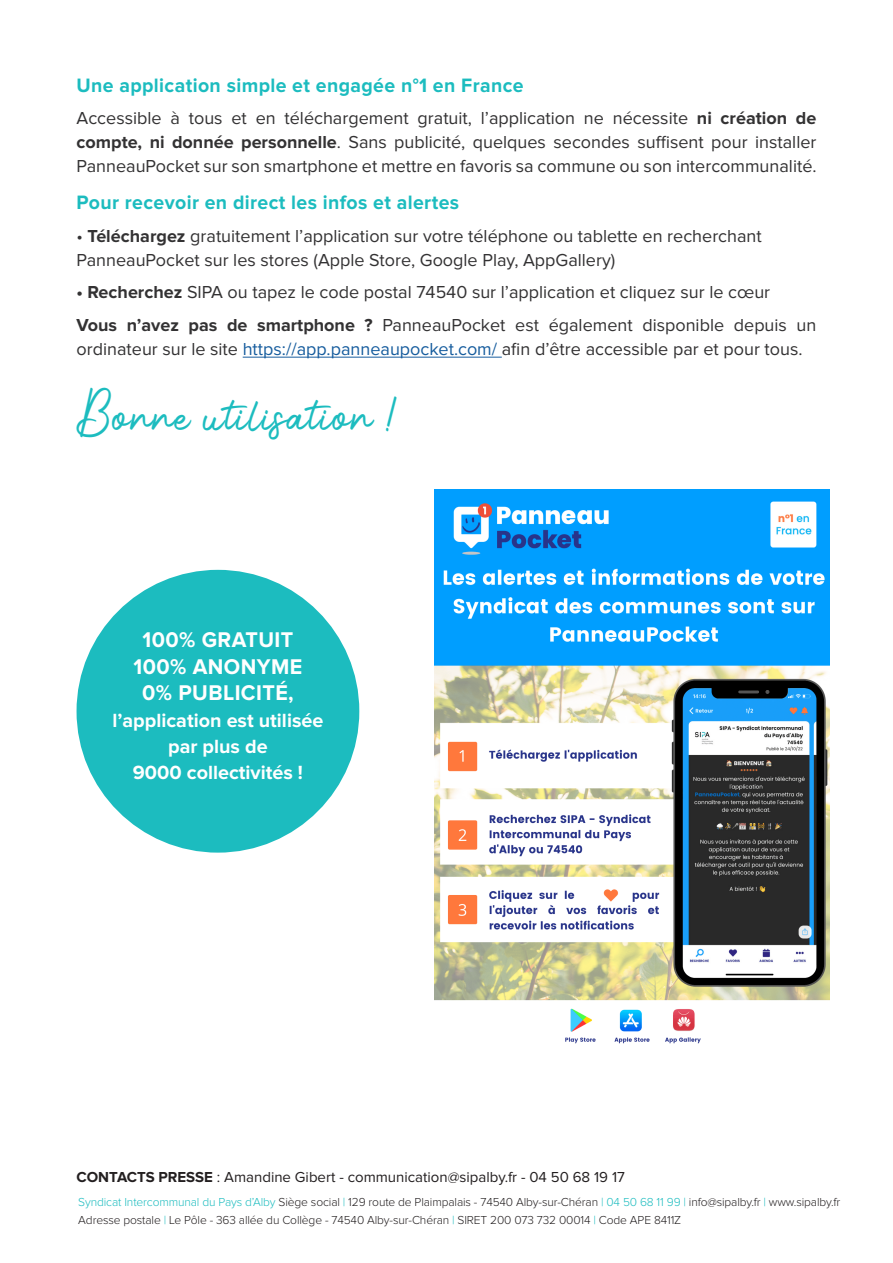
<style>
.page{position:relative;width:893px;height:1263px;background:#fff}
.page>*{position:absolute;margin:0;border:0;box-sizing:border-box;transform-origin:0 0}
.Chapeau{font:29.4px "Photoshoot";letter-spacing:.02em;color:#1cbcbf}
.Chapeau-2{font:700 22.05px/26.4px "Proxima Nova";letter-spacing:.02em;color:#fff;text-align:center}
.Chapeau-3{font:700 20.1px "Proxima Nova";letter-spacing:.02em;color:#1cbcbf}
.Chapeau-4{font:700 19.8px/26.4px "Proxima Nova";color:#fff;text-align:center}
.Chapeau-5{font:18px/24px "Proxima Nova";color:#333233}
.Chapeau-6{font:15px "Proxima Nova";color:#231f20}
.Chapeau-7{font:300 12px/18px "Proxima Nova";letter-spacing:-.01em;color:#231f20}
.s1{font-weight:700}
.s2{color:#175d9e}
.s3{color:#1cbcbf}
</style>
<div class="page">
<hr style="left:243px;top:357px;width:259px;height:1px;background:#175d9e">
<img style="left:434px;top:489px;width:395px;height:555px">
<div style="left:77px;top:570px;width:282px;height:283px;background:#1cbcbf;border-radius:50%"></div>
<p class="Chapeau-3" style="left:77px;top:74px;width:449px">Une application simple et engagée n°1 en France</p>
<p class="Chapeau-5" style="left:77px;top:107px;width:741px;text-align:justify">Accessible à tous et en téléchargement gratuit, l’application ne nécessite <span class="s1">ni création de compte, ni donnée personnelle</span>. Sans publicité, quelques secondes suffisent pour installer PanneauPocket sur son smartphone et mettre en favoris sa commune ou son intercommunalité.</p>
<p class="Chapeau-3" style="left:77px;top:191px;width:384px">Pour recevoir en direct les infos et alertes</p>
<p class="Chapeau-5" style="left:77px;top:224px;width:687px">• <span class="s1">Téléchargez</span> gratuitement l’application sur votre téléphone ou tablette en recherchant<br>PanneauPocket sur les stores (Apple Store, Google Play, AppGallery)</p>
<p class="Chapeau-5" style="left:77px;top:280px;width:695px"><span class="s1">• Recherchez</span> SIPA ou tapez le code postal 74540 sur l’application et cliquez sur le cœur</p>
<p class="Chapeau-5" style="left:77px;top:313px;width:741px"><span class="s1">Vous n’avez pas de smartphone ?</span> PanneauPocket est également disponible depuis un ordinateur sur le site <span class="s2">https://app.panneaupocket.com/</span> afin d’être accessible par et pour tous.</p>
<p class="Chapeau" style="left:77px;top:402px;width:322px">Bonne utilisation !</p>
<p class="Chapeau-2" style="left:133px;top:627px;width:170px">100% GRATUIT<br>100% ANONYME<br>0% PUBLICITÉ,</p>
<p class="Chapeau-4" style="left:112px;top:707px;width:212px">l’application est utilisée par plus de<br>9000 collectivités !</p>
<p class="Chapeau-6" style="left:77px;top:1169px;width:550px"><span class="s1">CONTACTS PRESSE</span> : Amandine Gibert - communication@sipalby.fr - 04 50 68 19 17</p>
<p class="Chapeau-7" style="left:78px;top:1193px;width:763px"><span class="s3">Syndicat Intercommunal du Pays d’Alby</span> Siège social <span class="s3">|</span> 129 route de Plaimpalais - 74540 Alby-sur-Chéran <span class="s3">| 04 50 68 11 99 |</span> info@sipalby.fr <span class="s3">|</span> www.sipalby.fr<br>Adresse postale <span class="s3">|</span> Le Pôle - 363 allée du Collège - 74540 Alby-sur-Chéran <span class="s3">|</span> SIRET 200 073 732 00014 <span class="s3">|</span> Code APE 8411Z</p>
</div>
